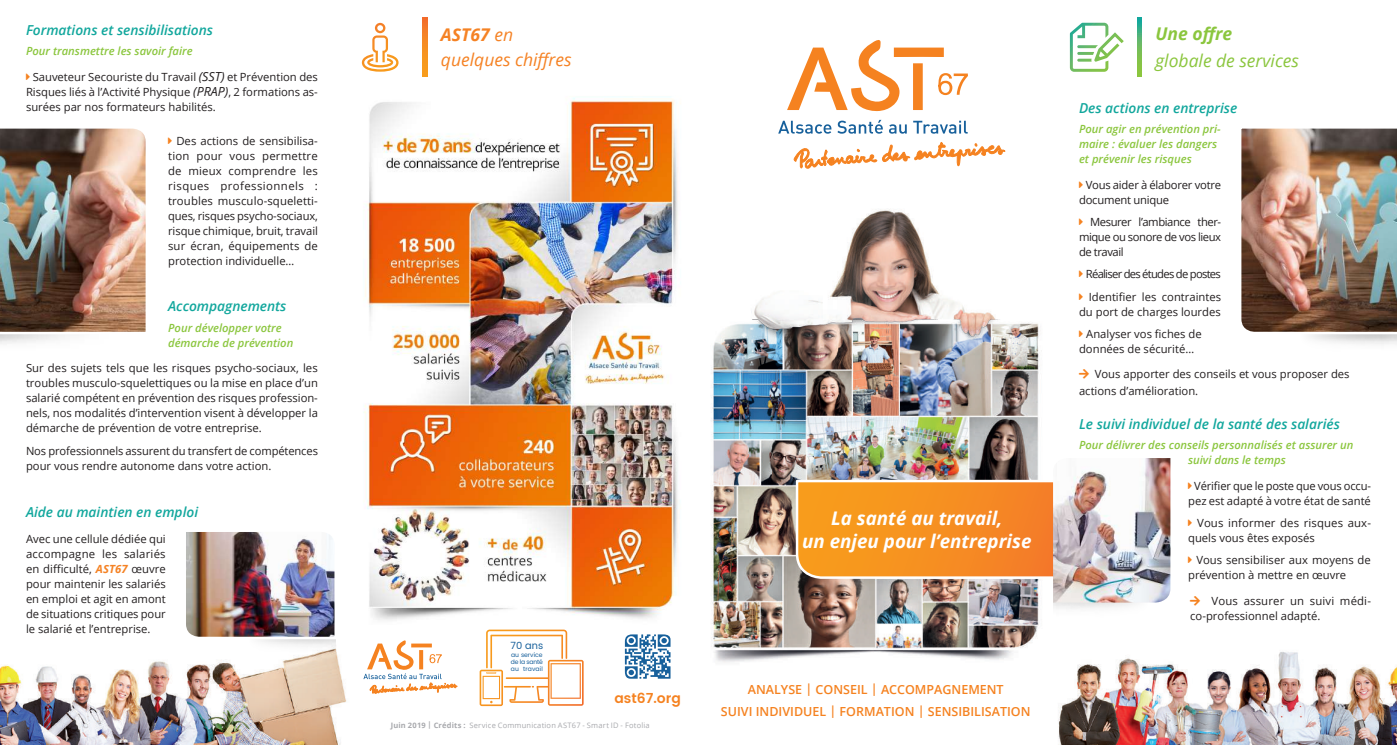
<style>
.page{position:relative;width:1397px;height:745px;background:#fff}
.page>*{position:absolute;margin:0;border:0;box-sizing:border-box;transform-origin:0 0}
.t1{font:italic 700 18.75px/22.5px "Open Sans";color:#fff;text-align:center}
.t2{font:italic 17.5px/24.6px "Open Sans";color:#f58224}
.t3{font:italic 17.5px "Open Sans";color:#8bc63e}
.t4{font:italic 700 17.5px "Open Sans";color:#8bc63e}
.t5{font:600 13.88px "Poppins";color:#f58220}
.t6{font:italic 600 13.75px "Open Sans";color:#12a79d}
.t7{font:600 12.5px/22.5px "Open Sans";color:#f58220;text-align:center}
.t8{font:11.25px/15px "Open Sans";color:#231f20}
.t9{font:italic 600 11.25px/15px "Open Sans";color:#8bc63e}
.t10{font:11.25px/22.1px "Open Sans";letter-spacing:-.065em;color:#231f20}
.t11{font:11.25px/15px "Open Sans";letter-spacing:-.02em;color:#231f20}
.t12{font:9.88px "Poppins";color:#17609b}
.t13{font:7.5px "Open Sans";letter-spacing:.025em;color:#a8a9ad}
.t14{font:6.12px/7.4px "Poppins";color:#17609b;text-align:justify}
.s1{font-style:italic;font-size:12.5px}
.s2{font-weight:700;font-style:italic;color:#f58224}
.s3{font-weight:700}
</style>
<div class="page">
<img style="left:1058px;top:652px;width:338px;height:92px">
<img style="left:0;top:640px;width:347px;height:104px">
<img style="left:364px;top:96px;width:314px;height:524px">
<img style="left:1241px;top:128px;width:155px;height:207px">
<img style="left:0;top:128px;width:146px;height:207px">
<svg style="left:778px;top:121px;width:53px;height:13px"></svg>
<svg style="left:837px;top:120px;width:45px;height:14px"></svg>
<svg style="left:889px;top:124px;width:17px;height:10px"></svg>
<svg style="left:913px;top:121px;width:54px;height:13px"></svg>
<svg style="left:787px;top:40px;width:180px;height:72px"></svg>
<svg style="left:793px;top:142px;width:212px;height:27px"></svg>
<svg style="left:479px;top:629px;width:104px;height:76px"></svg>
<svg style="left:624px;top:634px;width:46px;height:44px"></svg>
<img style="left:711px;top:323px;width:328px;height:340px">
<svg style="left:794px;top:478px;width:258px;height:101px;background:#f29530"></svg>
<img style="left:1053px;top:602px;width:106px;height:7px">
<img style="left:1052px;top:458px;width:118px;height:144px">
<img style="left:183px;top:640px;width:152px;height:18px">
<img style="left:186px;top:532px;width:150px;height:108px">
<svg style="left:363px;top:640px;width:94px;height:54px"></svg>
<img style="left:746px;top:209px;width:255px;height:151px">
<svg style="left:423px;top:17px;width:4px;height:59px"></svg>
<svg style="left:1137px;top:17px;width:4px;height:59px"></svg>
<svg style="left:362px;top:23px;width:36px;height:49px"></svg>
<svg style="left:1069px;top:23px;width:54px;height:49px"></svg>
<p class="t6" style="left:26px;top:21px;width:189px">Formations et sensibilisations</p>
<p class="t9" style="left:26px;top:43px;width:168px">Pour transmettre les savoir faire</p>
<p class="t8" style="left:26px;top:69px;width:293px;text-align:justify;text-indent:7px">Sauveteur Secouriste du Travail <span class="s1">(SST)</span> et Prévention des Risques liés à l’Activité Physique <span class="s1">(PRAP)</span>, 2 formations as&shy;surées par nos formateurs habilités.</p>
<p class="t8" style="left:168px;top:133px;width:151px;text-align:justify;text-indent:8px">Des actions de sensibilisa&shy;tion pour vous permettre de mieux comprendre les risques professionnels : troubles musculo-squeletti&shy;ques, risques psycho-sociaux, risque chimique, bruit, travail sur écran, équipements de protection individuelle…</p>
<p class="t6" style="left:168px;top:297px;width:120px">Accompagnements</p>
<p class="t9" style="left:168px;top:319px;width:127px">Pour développer votre démarche de prévention</p>
<p class="t8" style="left:26px;top:360px;width:293px;text-align:justify">Sur des sujets tels que les risques psycho-sociaux, les troubles musculo-squelettiques ou la mise en place d’un salarié compétent en prévention des risques profession&shy;nels, nos modalités d’intervention visent à développer la démarche de prévention de votre entreprise.</p>
<p class="t8" style="left:26px;top:443px;width:293px">Nos professionnels assurent du transfert de compétences pour vous rendre autonome dans votre action.</p>
<p class="t6" style="left:26px;top:502px;width:174px">Aide au maintien en emploi</p>
<p class="t8" style="left:26px;top:530px;width:141px;text-align:justify">Avec une cellule dédiée qui accompagne les salariés en difficulté, <span class="s2">AST67</span> œuvre pour maintenir les salariés en emploi et agit en amont de situations critiques pour le salarié et l’entreprise.</p>
<h2 class="t2" style="left:441px;top:22px;width:132px"><span class="s3">AST67</span> en quelques chiffres</h2>
<h2 class="t4" style="left:1155px;top:21px;width:78px">Une offre</h2>
<h2 class="t3" style="left:1155px;top:49px;width:145px">globale de services</h2>
<p class="t6" style="left:1078px;top:99px;width:160px">Des actions en entreprise</p>
<p class="t9" style="left:1078px;top:121px;width:143px">Pour agir en prévention pri&shy;maire : évaluer les dangers et prévenir les risques</p>
<p class="t11" style="left:1078px;top:177px;width:144px;text-indent:7px">Vous aider à élaborer votre document unique</p>
<p class="t8" style="left:1078px;top:214px;width:144px;text-align:justify;text-indent:11px">Mesurer l’ambiance ther&shy;mique ou sonore de vos lieux de travail</p>
<p class="t10" style="left:1085px;top:263px;width:137px">Réaliser des études de postes<br>Identifier les contraintes</p>
<p class="t8" style="left:1085px;top:300px;width:136px;line-height:22.1px;text-indent:-7px">du port de charges lourdes<br>Analyser vos fiches de</p>
<p class="t8" style="left:1078px;top:340px;width:117px">données de sécurité…</p>
<p class="t8" style="left:1078px;top:365px;width:272px;line-height:16.5px;text-indent:16px">Vous apporter des conseils et vous proposer des actions d’amélioration.</p>
<p class="t6" style="left:1078px;top:414px;width:262px">Le suivi individuel de la santé des salariés</p>
<p class="t9" style="left:1187px;top:437px;width:167px;text-indent:-109px">Pour délivrer des conseils personnalisés et assurer un suivi dans le temps</p>
<p class="t8" style="left:1187px;top:478px;width:184px;text-align:center">Vérifier que le poste que vous occu&shy;pez est adapté à votre état de santé</p>
<p class="t8" style="left:1187px;top:515px;width:184px;text-indent:9px">Vous informer des risques aux&shy;quels vous êtes exposés</p>
<p class="t8" style="left:1187px;top:552px;width:184px;text-indent:8px">Vous sensibiliser aux moyens de prévention à mettre en œuvre</p>
<p class="t8" style="left:1190px;top:592px;width:182px;text-indent:21px">Vous assurer un suivi médi&shy;co-professionnel adapté.</p>
<h1 class="t1" style="left:802px;top:506px;width:231px">La santé au travail,<br>un enjeu pour l’entreprise</h1>
<p class="t12" style="left:510px;top:638px;width:34px">70 ans</p>
<p class="t14" style="left:511px;top:650px;width:33px">au service de la santé au travail</p>
<p class="t5" style="left:614px;top:686px;width:68px">ast67.org</p>
<p class="t13" style="left:391px;top:720px;width:260px"><span class="s3">Juin 2019 </span><sup>|</sup> <span class="s3">Crédits :</span> Service Communication AST67 - Smart ID - Fotolia</p>
<p class="t7" style="left:721px;top:677px;width:311px">ANALYSE | CONSEIL | ACCOMPAGNEMENT<br>SUIVI INDIVIDUEL | FORMATION | SENSIBILISATION</p>
</div>
